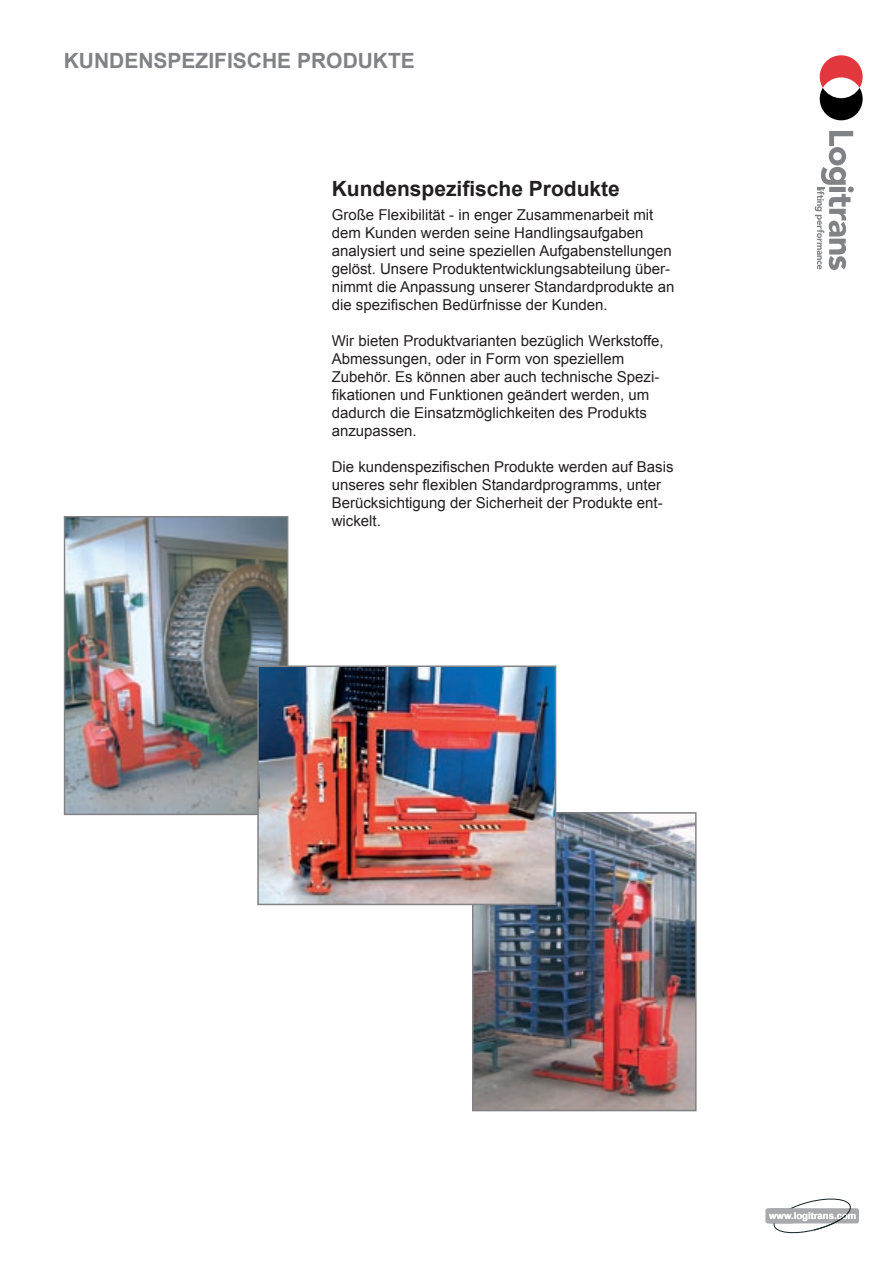
<style>
.page{position:relative;width:893px;height:1263px;background:#fff}
.page>*{position:absolute;margin:0;border:0;box-sizing:border-box;transform-origin:0 0}
.t1{font:700 21px "Arial";color:#231f20}
.t2{font:700 21px "Arial";color:#808285}
.t3{font:15px/18px "Arial";color:#231f20}
.t4{font:700 9.6px "Arial";color:#fffefe}
</style>
<div class="page">
<svg style="left:815px;top:131px;width:39px;height:139px"></svg>
<svg style="left:820px;top:55px;width:43px;height:65px"></svg>
<svg style="left:765px;top:1198px;width:94px;height:35px"></svg>
<img style="left:67px;top:519px;width:218px;height:293px">
<div style="left:64px;top:516px;width:224px;height:299px;border:2px solid #808285"></div>
<img style="left:475px;top:815px;width:219px;height:293px">
<div style="left:472px;top:812px;width:225px;height:299px;border:2px solid #808285"></div>
<img style="left:260px;top:668px;width:293px;height:234px">
<div style="left:257px;top:665px;width:299px;height:240px;border:2px solid #808285"></div>
<p class="t2" style="left:64px;top:47px;width:353px">KUNDENSPEZIFISCHE PRODUKTE</p>
<p class="t1" style="left:332px;top:175px;width:290px">Kundenspezifische Produkte</p>
<p class="t3" style="left:332px;top:206px;width:344px">Große Flexibilität - in enger Zusammenarbeit mit dem Kunden werden seine Handlingsaufgaben analysiert und seine speziellen Aufgabenstellungen gelöst. Unsere Produktentwicklungsabteilung über&shy;nimmt die Anpassung unserer Standardprodukte an die spezifischen Bedürfnisse der Kunden.</p>
<p class="t3" style="left:332px;top:332px;width:334px">Wir bieten Produktvarianten bezüglich Werkstoffe,</p>
<p class="t3" style="left:332px;top:350px;width:329px">Abmessungen, oder in Form von speziellem Zubehör. Es können aber auch technische Spezi&shy;fikationen und Funktionen geändert werden, um dadurch die Einsatzmöglichkeiten des Produkts anzupassen.</p>
<p class="t3" style="left:332px;top:458px;width:343px">Die kundenspezifischen Produkte werden auf Basis unseres sehr flexiblen Standardprogramms, unter</p>
<p class="t3" style="left:332px;top:494px;width:333px">Berücksichtigung der Sicherheit der Produkte ent&shy;wickelt.</p>
<p class="t4" style="left:769px;top:1209px;width:89px">www.logitrans.com</p>
</div>
